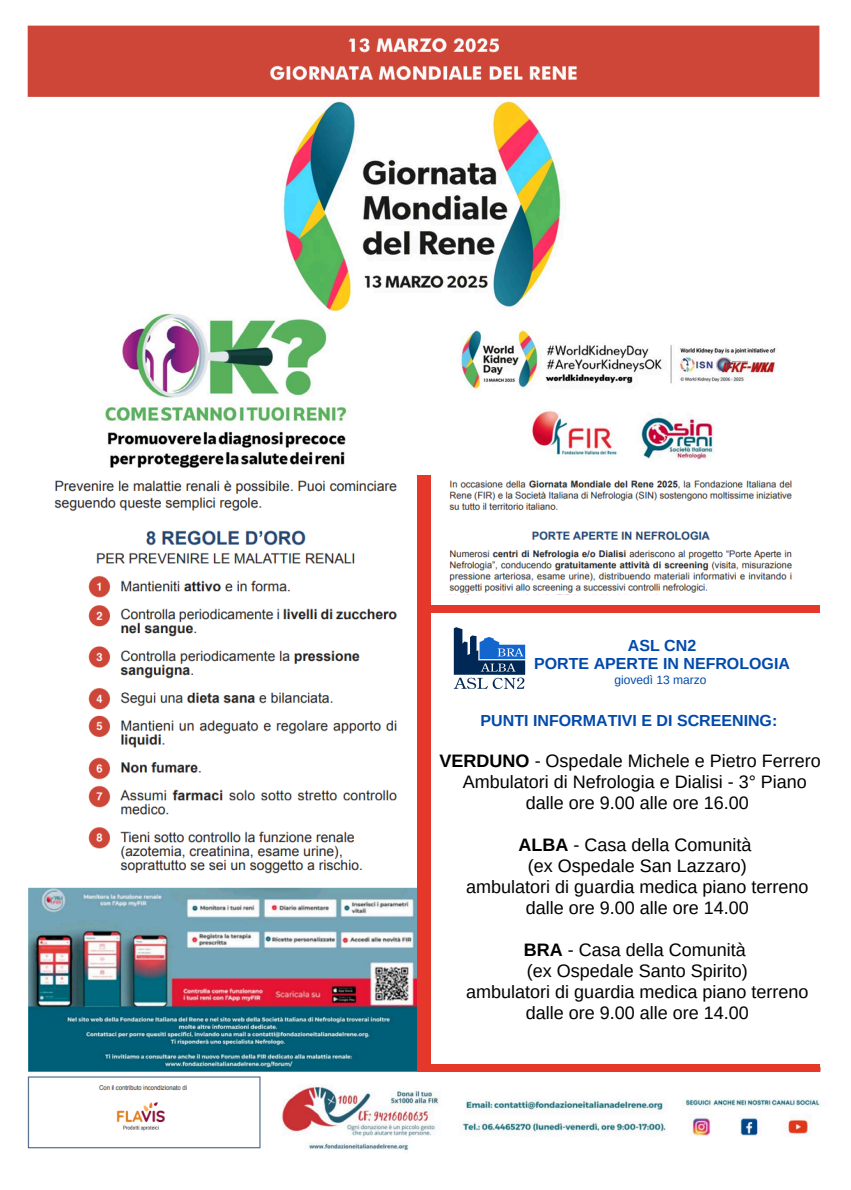
<style>
.page{position:relative;width:851px;height:1190px;background:#fff}
.page>*{position:absolute;margin:0;border:0;box-sizing:border-box;transform-origin:0 0}
.t1{font:18px/21px "Arimo";color:#000;text-align:center}
.t2{font:700 16px "Arimo";color:#004aad}
.t3{font:12px "Arimo";color:#004aad}
.s1{font-weight:700}
</style>
<div class="page">
<img style="left:27px;top:25px;width:793px;height:443px">
<img style="left:54px;top:475px;width:377px;height:399px">
<img style="left:27px;top:887px;width:794px;height:263px">
<div style="left:431px;top:811px;width:403px;height:255px;background:#fff"></div>
<img style="left:449px;top:480px;width:343px;height:61px">
<img style="left:453px;top:627px;width:73px;height:62px">
<img style="left:449px;top:550px;width:344px;height:45px">
<div style="left:417px;top:476px;width:14px;height:595px;background:#e5372a"></div>
<div style="left:431px;top:605px;width:389px;height:8px;background:#e5372a"></div>
<div style="left:431px;top:1064px;width:389px;height:7px;background:#e5372a"></div>
<p class="t2" style="left:628px;top:636px;width:70px">ASL CN2</p>
<p class="t2" style="left:534px;top:654px;width:257px">PORTE APERTE IN NEFROLOGIA</p>
<h2 class="t3" style="left:614px;top:673px;width:94px">giovedì 13 marzo</h2>
<h1 class="t2" style="left:480px;top:712px;width:298px">PUNTI INFORMATIVI E DI SCREENING:</h1>
<p class="t1" style="left:439px;top:750px;width:382px"><span class="s1">VERDUNO</span> - Ospedale Michele e Pietro Ferrero</p>
<p class="t1" style="left:462px;top:771px;width:346px">Ambulatori di Nefrologia e Dialisi - 3° Piano</p>
<p class="t1" style="left:526px;top:792px;width:225px">dalle ore 9.00 alle ore 16.00</p>
<p class="t1" style="left:466px;top:834px;width:344px"><span class="s1">ALBA</span> - Casa della Comunità<br>(ex Ospedale San Lazzaro)<br>ambulatori di guardia medica piano terreno</p>
<p class="t1" style="left:525px;top:897px;width:225px">dalle ore 9.00 alle ore 14.00</p>
<p class="t1" style="left:466px;top:939px;width:344px"><span class="s1">BRA</span> - Casa della Comunità<br>(ex Ospedale Santo Spirito)<br>ambulatori di guardia medica piano terreno</p>
<p class="t1" style="left:526px;top:1002px;width:225px">dalle ore 9.00 alle ore 14.00</p>
</div>
